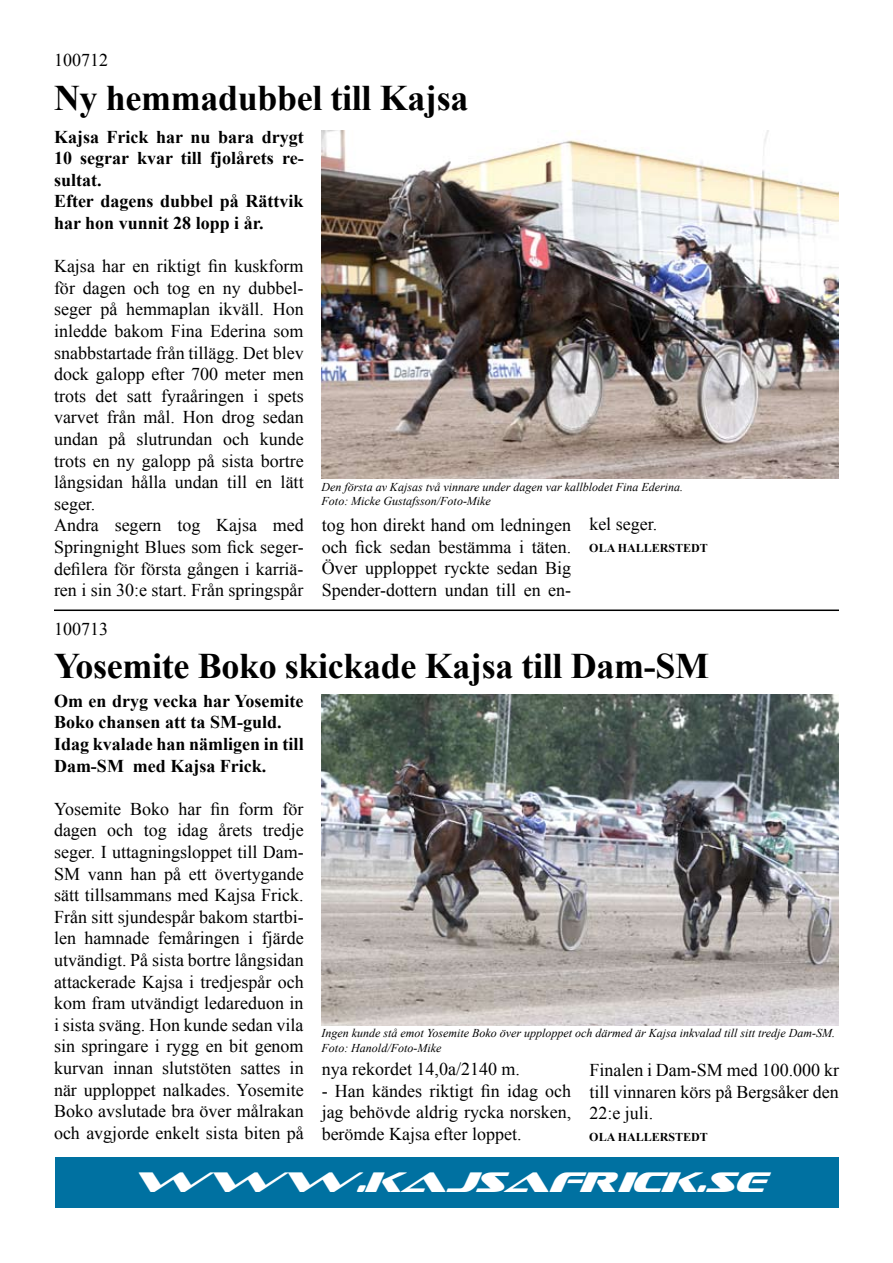
<style>
.page{position:relative;width:893px;height:1263px;background:#fff}
.page>*{position:absolute;margin:0;border:0;box-sizing:border-box;transform-origin:0 0}
.t1{font:700 36px "Times New Roman";letter-spacing:-.01em;color:#000}
.t2{font:italic 28.5px "Sofachrome";color:#fff}
.t3{font:18px/21.6px "Times New Roman";color:#000;text-align:justify}
.t4{font:700 18px/21.6px "Times New Roman";color:#000}
.t5{font:italic 12px/14.4px "Times New Roman";color:#000}
.t6{font:700 12px "Times New Roman";color:#000}
</style>
<div class="page">
<div style="left:55px;top:1157px;width:783px;height:51px;background:#0071a1"></div>
<hr style="left:54px;top:609px;width:785px;height:2px;background:#000">
<img style="left:322px;top:130px;width:517px;height:348px">
<img style="left:322px;top:695px;width:517px;height:330px">
<p class="t3" style="left:54px;top:49px;width:55px">100712</p>
<h1 class="t1" style="left:54px;top:73px;width:416px">Ny hemmadubbel till Kajsa</h1>
<p class="t4" style="left:54px;top:125px;width:251px">Kajsa Frick har nu bara drygt<br>10 segrar kvar till fjolårets re&shy;sultat.<br>Efter dagens dubbel på Rättvik har hon vunnit 28 lopp i år.</p>
<p class="t3" style="left:54px;top:255px;width:251px;text-align:left">Kajsa har en riktigt fin kuskform för dagen och tog en ny dubbel&shy;seger på hemmaplan ikväll. Hon inledde bakom Fina Ederina som snabbstartade från tillägg. Det blev dock galopp efter 700 meter men trots det satt fyraåringen i spets varvet från mål. Hon drog sedan undan på slutrundan och kunde trots en ny galopp på sista bortre långsidan hålla undan till en lätt seger.<br>Andra segern tog Kajsa med<br>Springnight Blues som fick seger&shy;defilera för första gången i karriä&shy;ren i sin 30:e start. Från springspår</p>
<p class="t5" style="left:322px;top:479px;width:363px">Den första av Kajsas två vinnare under dagen var kallblodet Fina Ederina.<br>Foto: Micke Gustafsson/Foto-Mike</p>
<p class="t3" style="left:322px;top:514px;width:251px">tog hon direkt hand om ledningen och fick sedan bestämma i täten.<br>Över upploppet ryckte sedan Big Spender-dottern undan till en en-</p>
<p class="t3" style="left:589px;top:513px;width:69px">kel seger.</p>
<p class="t6" style="left:589px;top:539px;width:120px">OLA HALLERSTEDT</p>
<p class="t3" style="left:54px;top:618px;width:55px">100713</p>
<h1 class="t1" style="left:54px;top:641px;width:656px">Yosemite Boko skickade Kajsa till Dam-SM</h1>
<p class="t4" style="left:54px;top:689px;width:251px">Om en dryg vecka har Yosemite<br>Boko chansen att ta SM-guld.<br>Idag kvalade han nämligen in till<br>Dam-SM med Kajsa Frick.</p>
<p class="t3" style="left:54px;top:798px;width:251px">Yosemite Boko har fin form för dagen och tog idag årets tredje seger. I uttagningsloppet till Dam-SM vann han på ett övertygande sätt tillsammans med Kajsa Frick.<br>Från sitt sjundespår bakom startbi&shy;len hamnade femåringen i fjärde utvändigt. På sista bortre långsidan attackerade Kajsa i tredjespår och kom fram utvändigt ledareduon in i sista sväng. Hon kunde sedan vila sin springare i rygg en bit genom kurvan innan slutstöten sattes in när upploppet nalkades. Yosemite Boko avslutade bra över målrakan och avgjorde enkelt sista biten på</p>
<p class="t5" style="left:322px;top:1026px;width:515px">Ingen kunde stå emot Yosemite Boko över upploppet och därmed är Kajsa inkvalad till sitt tredje Dam-SM.<br>Foto: Hanold/Foto-Mike</p>
<p class="t3" style="left:322px;top:1058px;width:200px">nya rekordet 14,0a/2140 m.</p>
<p class="t3" style="left:322px;top:1079px;width:251px">- Han kändes riktigt fin idag och jag behövde aldrig rycka norsken, berömde Kajsa efter loppet.</p>
<p class="t3" style="left:589px;top:1059px;width:251px">Finalen i Dam-SM med 100.000 kr till vinnaren körs på Bergsåker den 22:e juli.</p>
<p class="t6" style="left:589px;top:1129px;width:120px">OLA HALLERSTEDT</p>
<h2 class="t2" style="left:130px;top:1168px;width:635px">WWW.KAJSAFRICK.SE</h2>
</div>
